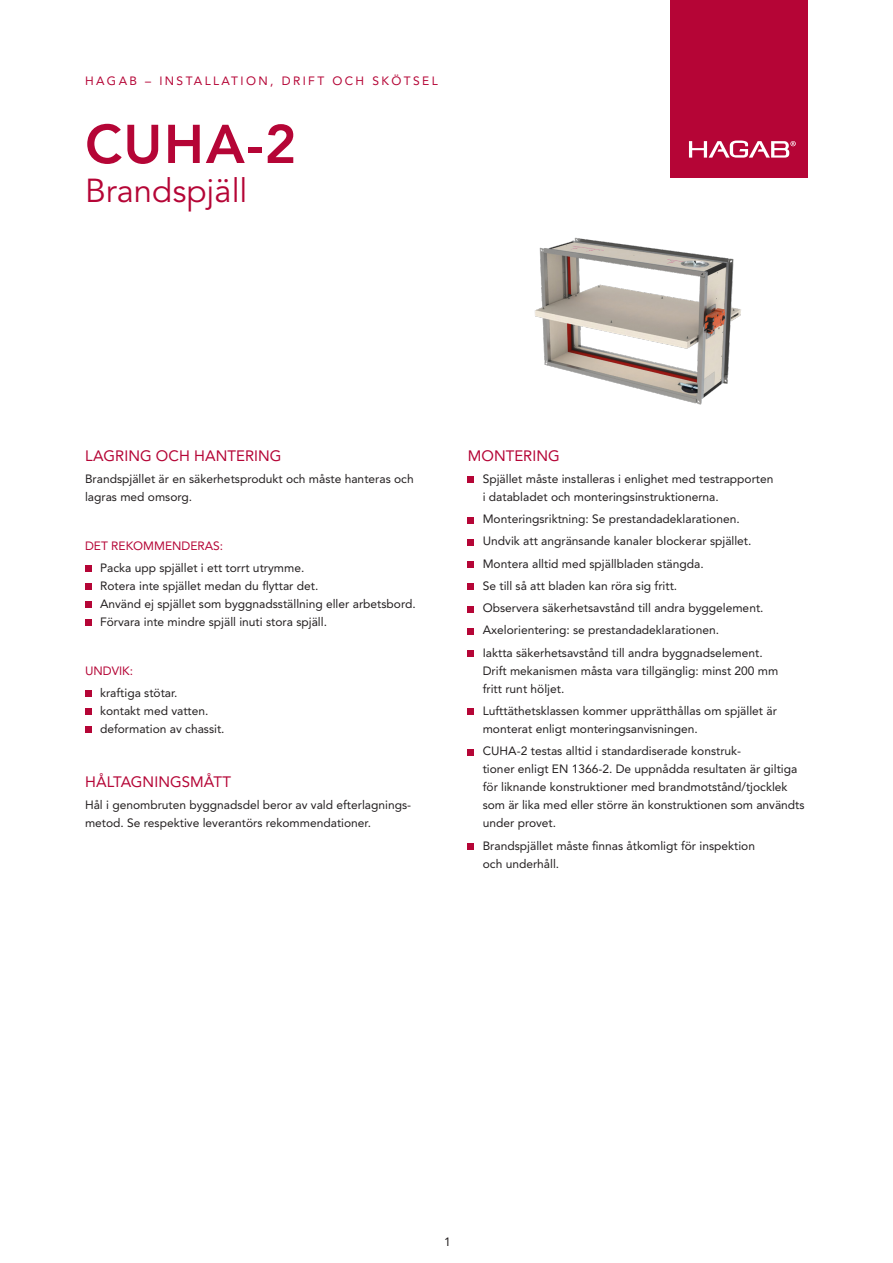
<style>
.page{position:relative;width:893px;height:1263px;background:#fff}
.page>*{position:absolute;margin:0;border:0;box-sizing:border-box;transform-origin:0 0}
.t1{font:800 54px "Avenir LT Std";color:#b50536}
.t2{font:33px "Avenir LT Std";color:#b50536}
.Datablad_-_mellanrubrik{font:15px "Avenir LT Std";letter-spacing:.005em;color:#b50536}
.Datablad_-_brödtext{font:12px/18px "Avenir LT Std";color:#231f20}
.Datablad_-_brödtext_avstånd_efter{font:12px/18px "Avenir LT Std";color:#231f20}
.Datablad_mellanrubrik_-_liten{font:12px "Avenir LT Std";letter-spacing:.2em;color:#b50536}
.Datablad_mellanrubrik_-_liten-2{font:12px "Avenir LT Std";color:#b50536}
</style>
<div class="page">
<div style="left:670px;top:0;width:138px;height:178px;background:#b50536"></div>
<svg style="left:689px;top:141px;width:107px;height:17px"></svg>
<img style="left:534px;top:237px;width:207px;height:168px">
<svg style="left:468px;top:477px;width:6px;height:6px"></svg>
<svg style="left:468px;top:517px;width:6px;height:6px"></svg>
<svg style="left:468px;top:539px;width:6px;height:6px"></svg>
<div style="left:468px;top:561px;width:6px;height:7px;background:#b50536"></div>
<svg style="left:468px;top:584px;width:6px;height:6px"></svg>
<svg style="left:468px;top:606px;width:6px;height:6px"></svg>
<svg style="left:468px;top:628px;width:6px;height:6px"></svg>
<div style="left:468px;top:650px;width:6px;height:7px;background:#b50536"></div>
<svg style="left:468px;top:709px;width:6px;height:6px"></svg>
<svg style="left:468px;top:749px;width:6px;height:6px"></svg>
<svg style="left:468px;top:843px;width:6px;height:6px"></svg>
<svg style="left:85px;top:566px;width:6px;height:6px"></svg>
<svg style="left:85px;top:584px;width:6px;height:6px"></svg>
<svg style="left:85px;top:602px;width:6px;height:6px"></svg>
<svg style="left:85px;top:620px;width:6px;height:6px"></svg>
<svg style="left:85px;top:691px;width:6px;height:6px"></svg>
<svg style="left:85px;top:709px;width:6px;height:6px"></svg>
<svg style="left:85px;top:727px;width:6px;height:6px"></svg>
<p class="Datablad_mellanrubrik_-_liten" style="left:85px;top:74px;width:354px">HAGAB – INSTALLATION, DRIFT OCH SKÖTSEL</p>
<h1 class="t1" style="left:85px;top:112px;width:213px">CUHA-2</h1>
<h2 class="t2" style="left:85px;top:172px;width:164px">Brandspjäll</h2>
<p class="Datablad_-_mellanrubrik" style="left:85px;top:447px;width:198px">LAGRING OCH HANTERING</p>
<p class="Datablad_-_brödtext" style="left:85px;top:470px;width:330px">Brandspjället är en säkerhetsprodukt och måste hanteras och lagras med omsorg.</p>
<p class="Datablad_mellanrubrik_-_liten-2" style="left:85px;top:539px;width:140px">DET REKOMMENDERAS:</p>
<p class="Datablad_-_brödtext" style="left:100px;top:559px;width:206px">Packa upp spjället i ett torrt utrymme.</p>
<p class="Datablad_-_brödtext" style="left:100px;top:577px;width:220px">Rotera inte spjället medan du flyttar det.</p>
<p class="Datablad_-_brödtext" style="left:100px;top:595px;width:317px">Använd ej spjället som byggnadsställning eller arbetsbord.</p>
<p class="Datablad_-_brödtext" style="left:100px;top:613px;width:228px">Förvara inte mindre spjäll inuti stora spjäll.</p>
<p class="Datablad_mellanrubrik_-_liten" style="left:85px;top:664px;width:50px">UNDVIK:</p>
<p class="Datablad_-_brödtext" style="left:100px;top:684px;width:79px">kraftiga stötar.</p>
<p class="Datablad_-_brödtext" style="left:100px;top:702px;width:110px">kontakt med vatten.</p>
<p class="Datablad_-_brödtext" style="left:100px;top:720px;width:126px">deformation av chassit.</p>
<p class="Datablad_-_mellanrubrik" style="left:85px;top:772px;width:148px">HÅLTAGNINGSMÅTT</p>
<p class="Datablad_-_brödtext_avstånd_efter" style="left:85px;top:796px;width:328px">Hål i genombruten byggnadsdel beror av vald efterlagnings&shy;metod. Se respektive leverantörs rekommendationer.</p>
<p class="Datablad_-_mellanrubrik" style="left:468px;top:447px;width:94px">MONTERING</p>
<p class="Datablad_-_brödtext" style="left:483px;top:470px;width:292px">Spjället måste installeras i enlighet med testrapporten i databladet och monteringsinstruktionerna.</p>
<p class="Datablad_-_brödtext" style="left:483px;top:510px;width:258px">Monteringsriktning: Se prestandadeklarationen.</p>
<p class="Datablad_-_brödtext" style="left:483px;top:532px;width:270px">Undvik att angränsande kanaler blockerar spjället.</p>
<p class="Datablad_-_brödtext" style="left:483px;top:555px;width:222px">Montera alltid med spjällbladen stängda.</p>
<p class="Datablad_-_brödtext" style="left:483px;top:577px;width:196px">Se till så att bladen kan röra sig fritt.</p>
<p class="Datablad_-_brödtext" style="left:483px;top:599px;width:282px">Observera säkerhetsavstånd till andra byggelement.</p>
<p class="Datablad_-_brödtext" style="left:483px;top:621px;width:238px">Axelorientering: se prestandadeklarationen.</p>
<p class="Datablad_-_brödtext" style="left:483px;top:644px;width:297px">Iaktta säkerhetsavstånd till andra byggnadselement.<br>Drift mekanismen måsta vara tillgänglig: minst 200 mm fritt runt höljet.</p>
<p class="Datablad_-_brödtext" style="left:483px;top:702px;width:296px">Lufttäthetsklassen kommer upprätthållas om spjället är monterat enligt monteringsanvisningen.</p>
<p class="Datablad_-_brödtext" style="left:483px;top:742px;width:323px">CUHA-2 testas alltid i standardiserade konstruk-<br>tioner enligt EN 1366-2. De uppnådda resultaten är giltiga för liknande konstruktioner med brandmotstånd/tjocklek som är lika med eller större än konstruktionen som användts under provet.</p>
<p class="Datablad_-_brödtext" style="left:483px;top:836px;width:274px">Brandspjället måste finnas åtkomligt för inspektion och underhåll.</p>
<p class="Datablad_-_brödtext" style="left:444px;top:1233px;width:8px">1</p>
</div>
